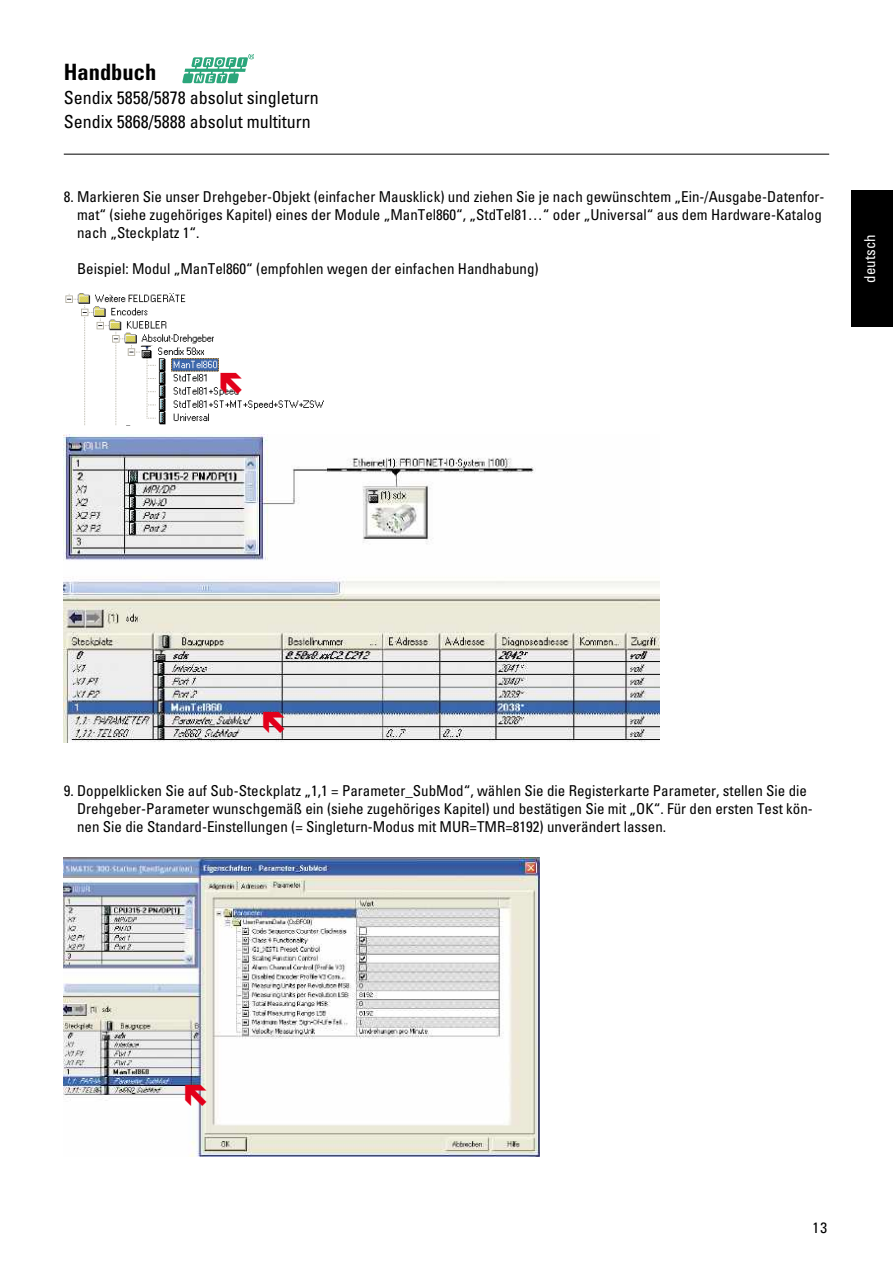
<style>
.page{position:relative;width:893px;height:1263px;background:#fff}
.page>*{position:absolute;margin:0;border:0;box-sizing:border-box;transform-origin:0 0}
.t1{font:700 condensed 22.5px "Univers LT Std";color:#000}
.t2{font:condensed 18px/24px "Univers LT Std";color:#000}
.t3{font:condensed 15px/18px "Univers LT Std";color:#000}
.t4{font:condensed 15px "Univers LT Std";color:#fff}
</style>
<div class="page">
<hr style="left:64px;top:154px;width:765px;height:1px;background:#000">
<svg style="left:182px;top:54px;width:71px;height:29px"></svg>
<div style="left:851px;top:190px;width:42px;height:137px;background:#000"></div>
<img style="left:65px;top:294px;width:259px;height:131px">
<img style="left:64px;top:434px;width:595px;height:308px">
<img style="left:64px;top:858px;width:476px;height:298px">
<svg style="left:221px;top:372px;width:21px;height:22px"></svg>
<svg style="left:263px;top:712px;width:21px;height:21px"></svg>
<svg style="left:185px;top:1084px;width:22px;height:21px"></svg>
<h1 class="t1" style="left:64px;top:58px;width:94px">Handbuch</h1>
<p class="t2" style="left:64px;top:85px;width:256px">Sendix 5858/5878 absolut singleturn<br>Sendix 5868/5888 absolut multiturn</p>
<p class="t3" style="left:77px;top:188px;width:749px;text-indent:-13px">8. Markieren Sie unser Drehgeber-Objekt (einfacher Mausklick) und ziehen Sie je nach gewünschtem „Ein-/Ausgabe-Datenfor&shy;mat“ (siehe zugehöriges Kapitel) eines der Module „ManTel860“, „StdTel81…“ oder „Universal“ aus dem Hardware-Katalog nach „Steckplatz 1“.</p>
<p class="t3" style="left:77px;top:260px;width:463px">Beispiel: Modul „ManTel860“ (empfohlen wegen der einfachen Handhabung)</p>
<p class="t4" style="left:860px;top:282px;width:50px;rotate:-90deg">deutsch</p>
<p class="t3" style="left:77px;top:782px;width:737px;text-indent:-13px">9. Doppelklicken Sie auf Sub-Steckplatz „1,1 = Parameter_SubMod“, wählen Sie die Registerkarte Parameter, stellen Sie die<br>Drehgeber-Parameter wunschgemäß ein (siehe zugehöriges Kapitel) und bestätigen Sie mit „OK“. Für den ersten Test kön&shy;nen Sie die Standard-Einstellungen (= Singleturn-Modus mit MUR=TMR=8192) unverändert lassen.</p>
<p class="t3" style="left:812px;top:1218px;width:16px">13</p>
</div>
